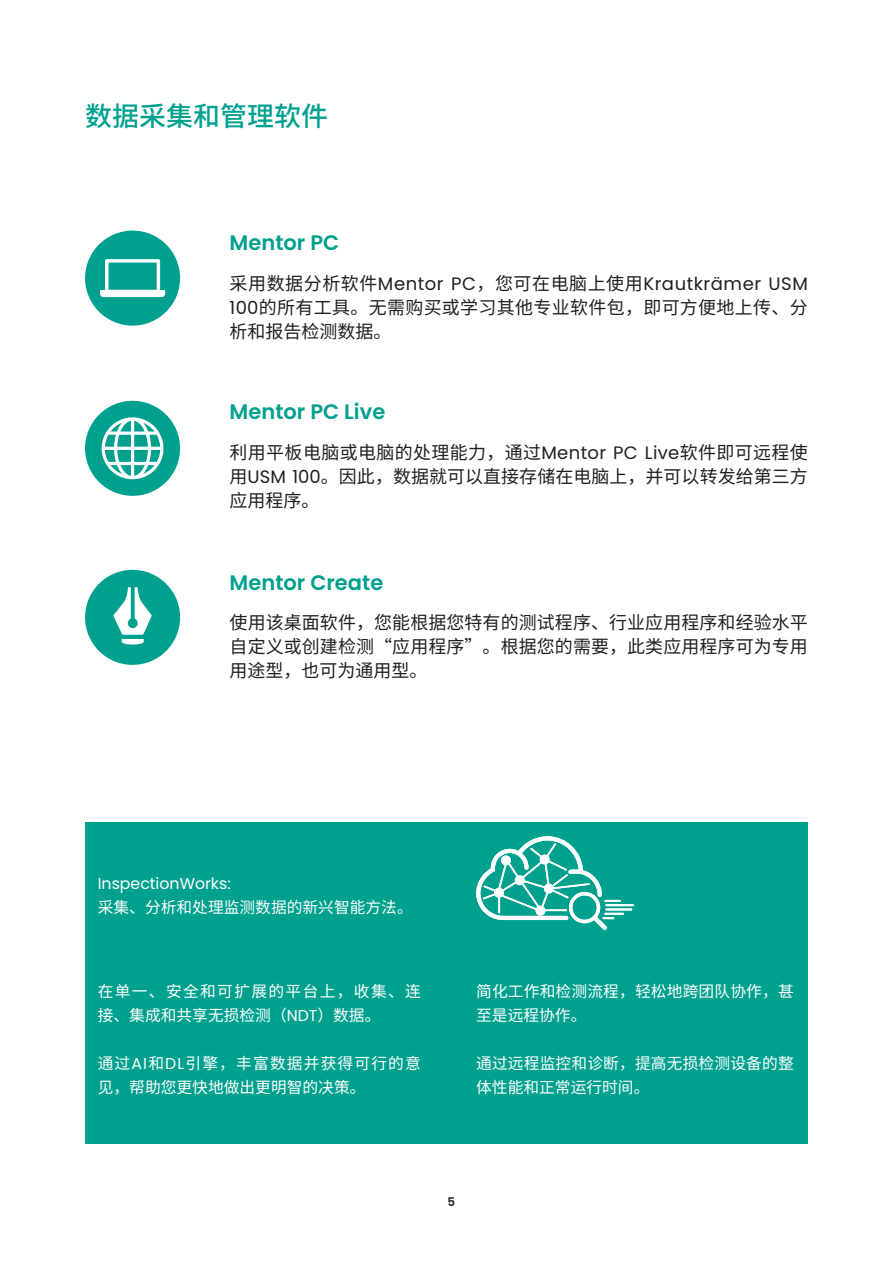
<style>
.page{position:relative;width:893px;height:1263px;background:#fff}
.page>*{position:absolute;margin:0;border:0;box-sizing:border-box;transform-origin:0 0}
.t1{font:500 27px "Source Han Sans CN";color:#00a08f}
.t2{font:600 21px "Poppins";color:#00a08e}
.t3{font:18px/24px "Source Han Sans CN";letter-spacing:.005em;color:#231f20;text-align:justify}
.t4{font:18px "Poppins";letter-spacing:.03em;color:#231f20}
.t5{font:15.75px/24px "Source Han Sans CN";letter-spacing:.01em;color:#fff}
.t6{font:15.75px/24px "Source Han Sans CN";letter-spacing:.085em;color:#fff}
.t7{font:15.75px "Poppins";color:#fff}
.t8{font:600 12px "Poppins";color:#231f20}
.s1{font-family:"Source Han Sans CN"}
.s2{font-family:"Poppins"}
</style>
<div class="page">
<div style="left:85px;top:231px;width:95px;height:95px;background:#00a08f;border-radius:50%"></div>
<svg style="left:100px;top:259px;width:65px;height:38px"></svg>
<div style="left:85px;top:401px;width:95px;height:95px;background:#00a08f;border-radius:50%"></div>
<svg style="left:102px;top:417px;width:61px;height:62px"></svg>
<div style="left:85px;top:570px;width:95px;height:95px;background:#00a08f;border-radius:50%"></div>
<svg style="left:113px;top:587px;width:39px;height:57px"></svg>
<div style="left:86px;top:822px;width:722px;height:322px;background:#00a08e"></div>
<svg style="left:476px;top:836px;width:158px;height:94px"></svg>
<h1 class="t1" style="left:85px;top:101px;width:244px">数据采集和管理软件</h1>
<p class="t2" style="left:230px;top:231px;width:111px">Mentor PC</p>
<p class="t4" style="left:230px;top:273px;width:580px"><span class="s1">采用数据分析软件</span>Mentor PC<span class="s1">，您可在电脑上使用</span>Krautkrämer USM</p>
<p class="t3" style="left:230px;top:295px;width:580px"><span class="s2">100</span>的所有工具。无需购买或学习其他专业软件包，即可方便地上传、分析和报告检测数据。</p>
<p class="t2" style="left:230px;top:400px;width:157px">Mentor PC Live</p>
<p class="t3" style="left:230px;top:440px;width:580px">利用平板电脑或电脑的处理能力，通过<span class="s2">Mentor PC Live</span>软件即可远程使用<span class="s2">USM 100</span>。因此，数据就可以直接存储在电脑上，并可以转发给第三方应用程序。</p>
<p class="t2" style="left:230px;top:570px;width:155px">Mentor Create</p>
<p class="t3" style="left:230px;top:611px;width:580px">使用该桌面软件，您能根据您特有的测试程序、行业应用程序和经验水平自定义或创建检测“应用程序”。根据您的需要，此类应用程序可为专用用途型，也可为通用型。</p>
<p class="t7" style="left:98px;top:874px;width:134px">InspectionWorks:</p>
<p class="t5" style="left:98px;top:895px;width:316px">采集、分析和处理监测数据的新兴智能方法。</p>
<p class="t6" style="left:98px;top:979px;width:325px">在单一、安全和可扩展的平台上，收集、连接、集成和共享无损检测（<span class="s2">NDT</span>）数据。</p>
<p class="t5" style="left:98px;top:1051px;width:325px">通过<span class="s2">AI</span>和<span class="s2">DL</span>引擎，丰富数据并获得可行的意见，帮助您更快地做出更明智的决策。</p>
<p class="t5" style="left:476px;top:979px;width:319px">简化工作和检测流程，轻松地跨团队协作，甚至是远程协作。</p>
<p class="t5" style="left:476px;top:1051px;width:319px">通过远程监控和诊断，提高无损检测设备的整体性能和正常运行时间。</p>
<p class="t8" style="left:447px;top:1194px;width:9px">5</p>
</div>
